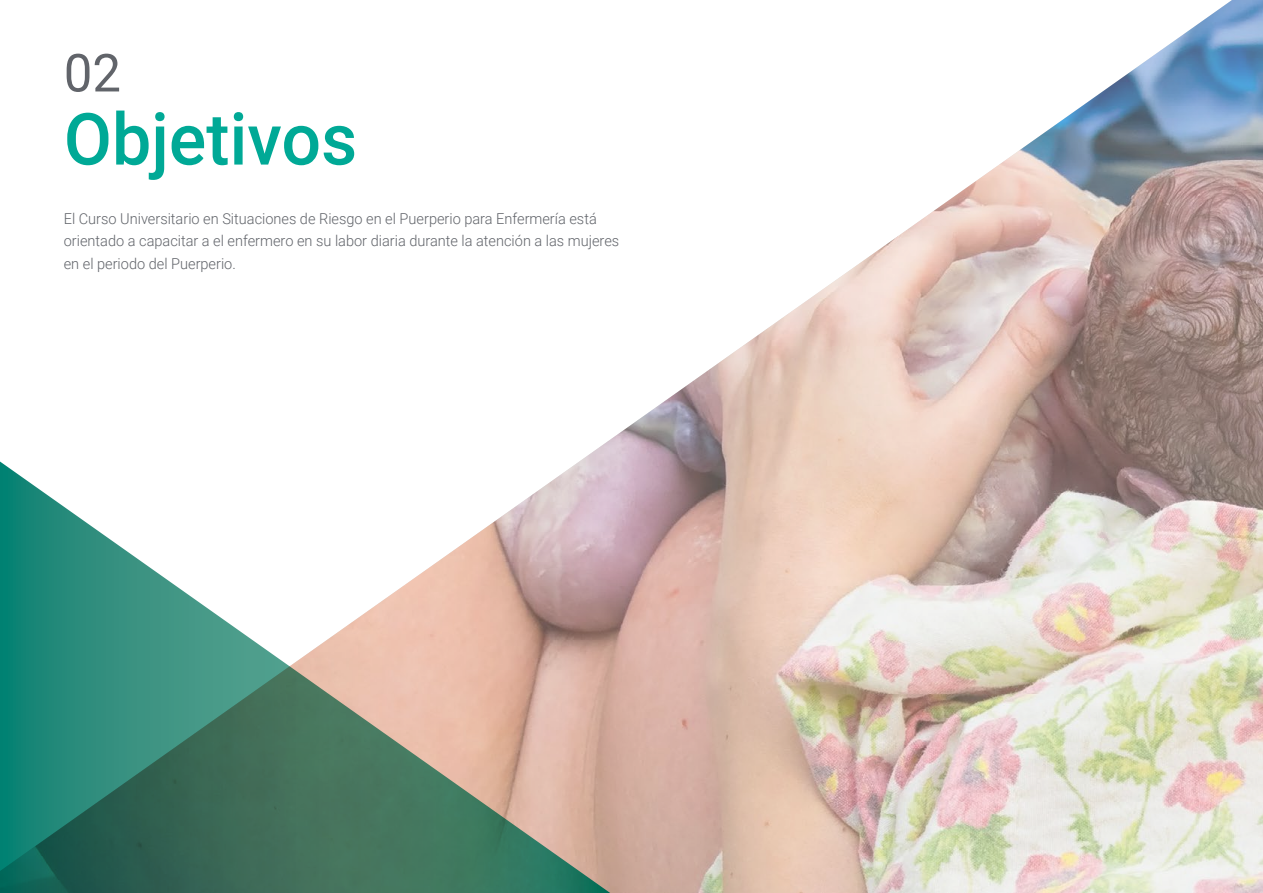
<style>
.page{position:relative;width:1263px;height:893px;background:#fff}
.page>*{position:absolute;margin:0;border:0;box-sizing:border-box;transform-origin:0 0}
.t1{font:500 72px "Roboto";color:#00a996}
.t2{font:52.5px "Roboto";color:#61646a}
.t3{font:300 15px/22.5px "Roboto";color:#61646a}
</style>
<div class="page">
<img style="left:601px;top:0;width:662px;height:893px">
<svg style="left:0;top:446px;width:640px;height:447px"></svg>
<h2 class="t2" style="left:64px;top:36px;width:59px">02</h2>
<h1 class="t1" style="left:64px;top:89px;width:295px">Objetivos</h1>
<p class="t3" style="left:64px;top:207px;width:557px">El Curso Universitario en Situaciones de Riesgo en el Puerperio para Enfermería está orientado a capacitar a el enfermero en su labor diaria durante la atención a las mujeres en el periodo del Puerperio.</p>
</div>
